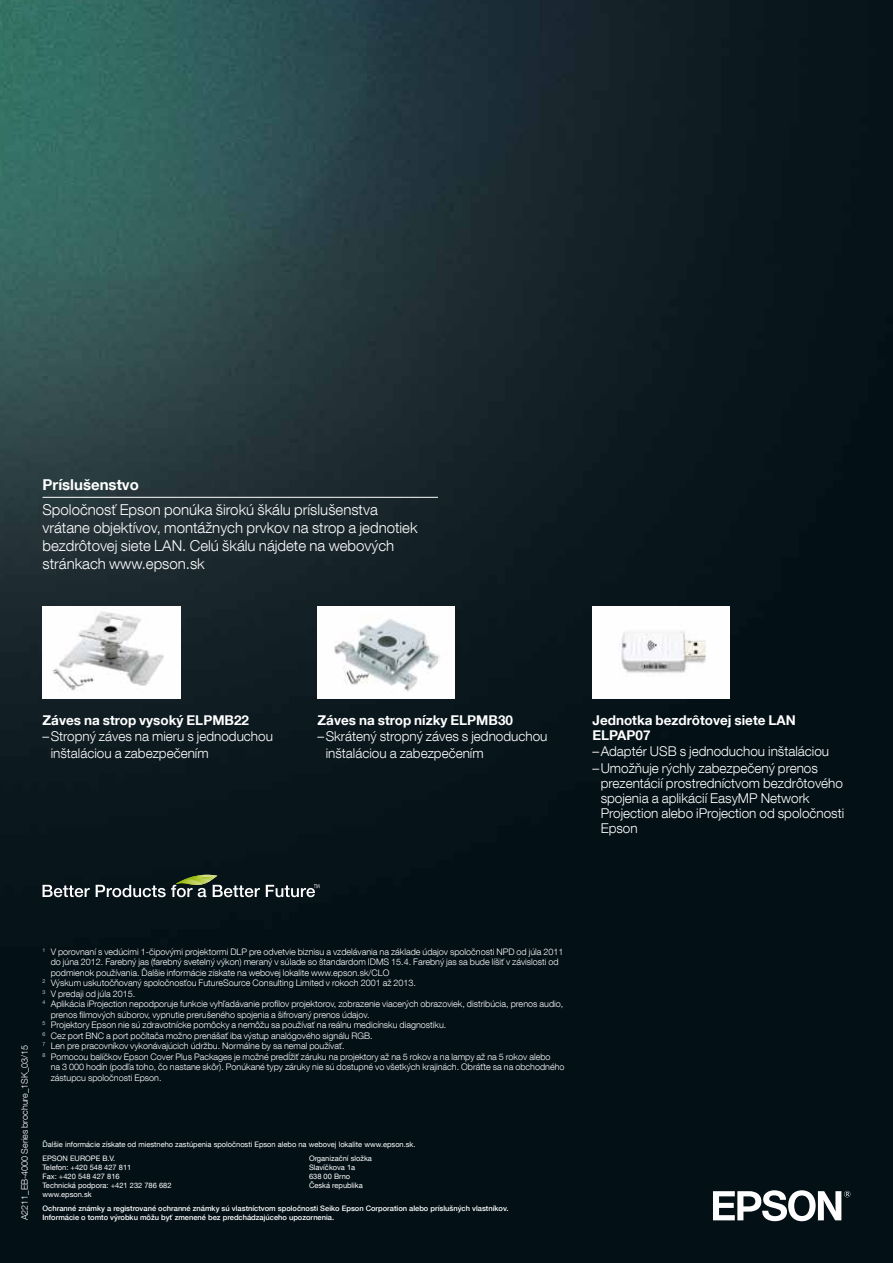
<style>
.page{position:relative;width:893px;height:1263px;background:#fff}
.page>*{position:absolute;margin:0;border:0;box-sizing:border-box;transform-origin:0 0}
.t1{font:300 15px/18px "Helvetica Neue LT Com";color:#fff}
.t2{font:700 15px "Helvetica Neue LT Com";color:#fff}
.t3{font:300 13.5px/16.5px "Helvetica Neue LT Com";color:#fff}
.t4{font:700 13.5px/15px "Helvetica Neue LT Com";color:#fff}
.t5{font:300 9px "Helvetica Neue LT Com";color:#fff}
.t6{font:7.5px/9px "Helvetica Neue LT Com";color:#fff}
.t7{font:500 7.5px/9px "Helvetica Neue LT Com";color:#fff}
</style>
<div class="page">
<img style="left:0;top:0;width:893px;height:1263px">
<svg style="left:713px;top:1190px;width:137px;height:31px"></svg>
<svg style="left:43px;top:885px;width:47px;height:12px"></svg>
<svg style="left:96px;top:875px;width:164px;height:22px;background:#424d48"></svg>
<svg style="left:266px;top:884px;width:53px;height:13px"></svg>
<hr style="left:43px;top:497px;width:395px;height:1px;background:#fff">
<img style="left:43px;top:607px;width:137px;height:91px">
<img style="left:317px;top:607px;width:138px;height:91px">
<img style="left:592px;top:607px;width:138px;height:91px">
<h1 class="t2" style="left:43px;top:475px;width:98px">Príslušenstvo</h1>
<h1 class="t1" style="left:43px;top:500px;width:377px">Spoločnosť Epson ponúka širokú škálu príslušenstva vrátane objektívov, montážnych prvkov na strop a jednotiek bezdrôtovej siete LAN. Celú škálu nájdete na webových stránkach www.epson.sk</h1>
<h2 class="t4" style="left:43px;top:712px;width:208px">Záves na strop vysoký ELPMB22</h2>
<h2 class="t3" style="left:51px;top:728px;width:224px;text-indent:-8px">–Stropný záves na mieru s jednoduchou inštaláciou a zabezpečením</h2>
<h2 class="t4" style="left:317px;top:712px;width:197px">Záves na strop nízky ELPMB30</h2>
<h2 class="t3" style="left:326px;top:728px;width:223px;text-indent:-8px">–Skrátený stropný záves s jednoduchou inštaláciou a zabezpečením</h2>
<h2 class="t4" style="left:592px;top:712px;width:205px">Jednotka bezdrôtovej siete LAN<br>ELPAP07</h2>
<h2 class="t3" style="left:592px;top:743px;width:238px">–Adaptér USB s jednoduchou inštaláciou –Umožňuje rýchly zabezpečený prenos</h2>
<h2 class="t3" style="left:601px;top:775px;width:245px;line-height:15px">prezentácií prostredníctvom bezdrôtového spojenia a aplikácií EasyMP Network Projection alebo iProjection od spoločnosti Epson</h2>
<p class="t5" style="left:19px;top:1220px;width:177px;rotate:-90deg">A2211_EB-4000 Series brochure_1SK_03/15</p>
<p class="t5" style="left:43px;top:946px;width:523px"><sup>1</sup> V porovnaní s vedúcimi 1-čipovými projektormi DLP pre odvetvie biznisu a vzdelávania na základe údajov spoločnosti NPD od júla 2011</p>
<p class="t5" style="left:51px;top:957px;width:510px">do júna 2012. Farebný jas (farebný svetelný výkon) meraný v súlade so štandardom IDMS 15.4. Farebný jas sa bude líšiť v závislosti od</p>
<p class="t5" style="left:51px;top:967px;width:340px">podmienok používania. Ďalšie informácie získate na webovej lokalite www.epson.sk/CLO</p>
<p class="t5" style="left:43px;top:978px;width:375px"><sup>2</sup> Výskum uskutočňovaný spoločnosťou FutureSource Consulting Limited v rokoch 2001 až 2013.</p>
<p class="t5" style="left:43px;top:988px;width:94px"><sup>3</sup> V predaji od júla 2015.</p>
<p class="t5" style="left:43px;top:999px;width:522px"><sup>4</sup> Aplikácia iProjection nepodporuje funkcie vyhľadávanie profilov projektorov, zobrazenie viacerých obrazoviek, distribúcia, prenos audio,</p>
<p class="t5" style="left:51px;top:1009px;width:320px">prenos filmových súborov, vypnutie prerušeného spojenia a šifrovaný prenos údajov.</p>
<p class="t5" style="left:43px;top:1020px;width:405px"><sup>5</sup> Projektory Epson nie sú zdravotnícke pomôcky a nemôžu sa používať na reálnu medicínsku diagnostiku.</p>
<p class="t5" style="left:43px;top:1030px;width:332px"><sup>6</sup> Cez port BNC a port počítača možno prenášať iba výstup analógového signálu RGB.</p>
<p class="t5" style="left:43px;top:1041px;width:304px"><sup>7</sup> Len pre pracovníkov vykonávajúcich údržbu. Normálne by sa nemal používať.</p>
<p class="t5" style="left:43px;top:1051px;width:509px"><sup>8</sup> Pomocou balíčkov Epson Cover Plus Packages je možné predĺžiť záruku na projektory až na 5 rokov a na lampy až na 5 rokov alebo</p>
<p class="t5" style="left:51px;top:1062px;width:515px">na 3 000 hodín (podľa toho, čo nastane skôr). Ponúkané typy záruky nie sú dostupné vo všetkých krajinách. Obráťte sa na obchodného</p>
<p class="t5" style="left:51px;top:1072px;width:112px">zástupcu spoločnosti Epson.</p>
<p class="t6" style="left:43px;top:1137px;width:375px;line-height:14.4px">Ďalšie informácie získate od miestneho zastúpenia spoločnosti Epson alebo na webovej lokalite www.epson.sk.<br>EPSON EUROPE B.V.</p>
<p class="t6" style="left:43px;top:1163px;width:131px">Telefon: +420 548 427 811<br>Fax: +420 548 427 816<br>Technická podpora: +421 232 786 682 www.epson.sk</p>
<p class="t6" style="left:309px;top:1154px;width:64px">Organizační složka<br>Slavíčkova 1a<br>638 00 Brno<br>Česká republika</p>
<p class="t7" style="left:43px;top:1204px;width:467px">Ochranné známky a registrované ochranné známky sú vlastníctvom spoločnosti Seiko Epson Corporation alebo príslušných vlastníkov.<br>Informácie o tomto výrobku môžu byť zmenené bez predchádzajúceho upozornenia.</p>
</div>
